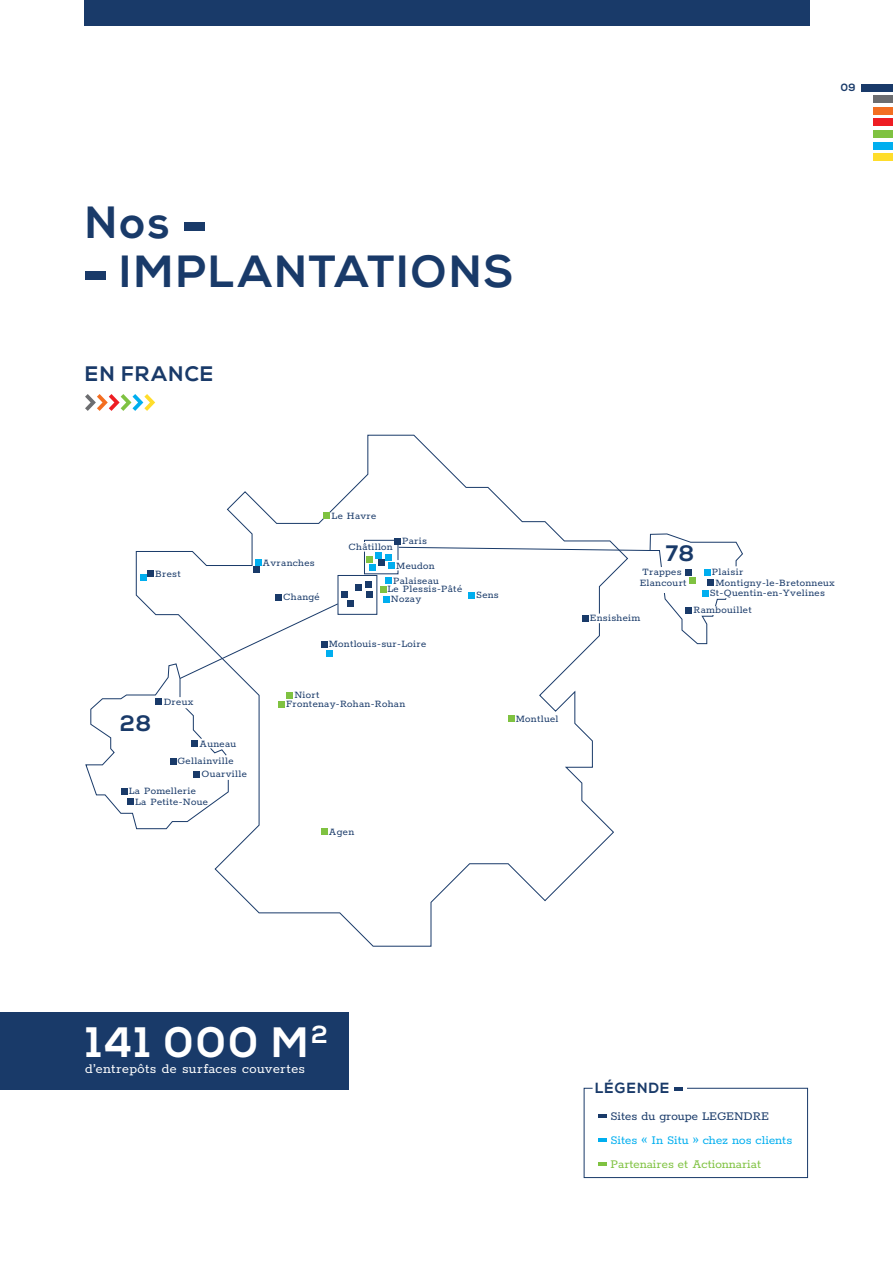
<style>
.page{position:relative;width:893px;height:1263px;background:#fff}
.page>*{position:absolute;margin:0;border:0;box-sizing:border-box;transform-origin:0 0}
.t1{font:700 45px/49.5px "Nexa";letter-spacing:.055em;color:#193a69}
.t2{font:700 42.45px "Nexa";letter-spacing:.06em;color:#fff}
.t3{font:700 22.35px "Nexa";color:#193a69}
.t4{font:700 21px "Nexa";letter-spacing:.065em;color:#193a69}
.t5{font:15px "Rokkitt";letter-spacing:.025em;color:#fff}
.t6{font:700 14.7px "Nexa";letter-spacing:.08em;color:#193a69}
.t7{font:13.5px "Rokkitt";color:#00aeef}
.t8{font:13.5px "Rokkitt";color:#7fc241}
.t9{font:13.5px "Rokkitt";color:#193a69}
.t10{font:11.25px/14.7px "Rokkitt";letter-spacing:.03em;color:#193a69}
.t11{font:700 10.5px "Nexa";color:#193a69}
</style>
<div class="page">
<svg style="left:135px;top:434px;width:479px;height:513px"></svg>
<div style="left:321px;top:828px;width:6px;height:7px;background:#7fc241"></div>
<div style="left:254px;top:566px;width:6px;height:7px;background:#193a69"></div>
<div style="left:147px;top:570px;width:7px;height:7px;background:#193a69"></div>
<div style="left:347px;top:600px;width:6px;height:7px;background:#193a69"></div>
<div style="left:355px;top:584px;width:7px;height:6px;background:#193a69"></div>
<div style="left:366px;top:581px;width:6px;height:7px;background:#193a69"></div>
<svg style="left:367px;top:591px;width:6px;height:6px"></svg>
<div style="left:140px;top:574px;width:7px;height:7px;background:#00aeef"></div>
<div style="left:255px;top:559px;width:6px;height:7px;background:#00aeef"></div>
<div style="left:385px;top:577px;width:7px;height:7px;background:#00aeef"></div>
<div style="left:508px;top:715px;width:6px;height:7px;background:#7fc241"></div>
<svg style="left:380px;top:586px;width:9px;height:16px"></svg>
<div style="left:324px;top:512px;width:6px;height:7px;background:#7fc241"></div>
<div style="left:468px;top:592px;width:7px;height:6px;background:#00aeef"></div>
<svg style="left:582px;top:615px;width:6px;height:6px"></svg>
<div style="left:690px;top:577px;width:6px;height:7px;background:#7fc241"></div>
<div style="left:708px;top:579px;width:6px;height:7px;background:#193a69"></div>
<div style="left:686px;top:569px;width:6px;height:7px;background:#193a69"></div>
<div style="left:338px;top:575px;width:39px;height:40px;border:1px solid #193a69"></div>
<svg style="left:364px;top:533px;width:379px;height:42px"></svg>
<svg style="left:85px;top:592px;width:263px;height:237px"></svg>
<svg style="left:664px;top:585px;width:63px;height:59px"></svg>
<div style="left:711px;top:606px;width:8px;height:8px;background:#fff"></div>
<div style="left:0;top:1012px;width:349px;height:78px;background:#193a69"></div>
<svg style="left:583px;top:1087px;width:225px;height:91px"></svg>
<svg style="left:85px;top:394px;width:70px;height:17px"></svg>
<div style="left:184px;top:222px;width:21px;height:8px;background:#193a69"></div>
<div style="left:85px;top:272px;width:20px;height:8px;background:#193a69"></div>
<div style="left:862px;top:84px;width:31px;height:8px;background:#193a69"></div>
<div style="left:874px;top:95px;width:19px;height:8px;background:#6c6d70"></div>
<div style="left:874px;top:107px;width:19px;height:8px;background:#f36e21"></div>
<div style="left:874px;top:119px;width:19px;height:7px;background:#ee1d23"></div>
<div style="left:874px;top:130px;width:19px;height:8px;background:#7fc241"></div>
<div style="left:874px;top:142px;width:19px;height:7px;background:#00aeef"></div>
<div style="left:874px;top:153px;width:19px;height:8px;background:#ffdd2b"></div>
<div style="left:84px;top:0;width:725px;height:26px;background:#193a69"></div>
<p class="t1" style="left:120px;top:199px;width:395px;text-indent:-35px">Nos<br>IMPLANTATIONS</p>
<p class="t4" style="left:85px;top:362px;width:130px">EN FRANCE</p>
<p class="t11" style="left:841px;top:82px;width:16px">09</p>
<p class="t10" style="left:155px;top:565px;width:27px">Brest</p>
<p class="t10" style="left:263px;top:554px;width:54px">Avranches</p>
<p class="t10" style="left:283px;top:589px;width:38px">Changé</p>
<p class="t10" style="left:332px;top:507px;width:46px">Le Havre</p>
<p class="t10" style="left:348px;top:539px;width:46px">Châtillon</p>
<p class="t10" style="left:402px;top:533px;width:26px">Paris</p>
<p class="t10" style="left:393px;top:557px;width:47px">Meudon<br>Palaiseau</p>
<p class="t10" style="left:391px;top:583px;width:73px;line-height:9.8px;text-indent:-3px">Le Plessis-Pâté<br>Nozay</p>
<p class="t10" style="left:329px;top:636px;width:99px">Montlouis-sur-Loire</p>
<p class="t10" style="left:476px;top:587px;width:24px">Sens</p>
<p class="t3" style="left:120px;top:710px;width:33px">28</p>
<p class="t10" style="left:164px;top:693px;width:31px">Dreux</p>
<p class="t10" style="left:178px;top:734px;width:60px;line-height:17.4px;text-align:right">Auneau<br>Gellainville</p>
<p class="t10" style="left:135px;top:793px;width:74px">La Petite-Noue</p>
<p class="t10" style="left:201px;top:766px;width:47px">Ouarville</p>
<p class="t10" style="left:129px;top:783px;width:69px">La Pomellerie</p>
<p class="t10" style="left:294px;top:687px;width:27px">Niort</p>
<p class="t10" style="left:286px;top:696px;width:120px">Frontenay-Rohan-Rohan</p>
<p class="t10" style="left:329px;top:823px;width:27px">Agen</p>
<p class="t10" style="left:516px;top:710px;width:44px">Montluel</p>
<p class="t3" style="left:666px;top:541px;width:30px">78</p>
<p class="t10" style="left:642px;top:563px;width:41px">Trappes</p>
<p class="t10" style="left:640px;top:574px;width:48px">Elancourt</p>
<p class="t10" style="left:712px;top:564px;width:33px">Plaisir</p>
<p class="t10" style="left:715px;top:574px;width:121px">Montigny-le-Bretonneux</p>
<p class="t10" style="left:710px;top:585px;width:117px">St-Quentin-en-Yvelines</p>
<p class="t10" style="left:590px;top:610px;width:52px">Ensisheim</p>
<p class="t10" style="left:693px;top:602px;width:60px">Rambouillet</p>
<p class="t2" style="left:86px;top:1017px;width:243px">141 000 M<sup>2</sup></p>
<p class="t5" style="left:85px;top:1059px;width:221px">d’entrepôts de surfaces couvertes</p>
<p class="t6" style="left:595px;top:1079px;width:76px">LÉGENDE</p>
<p class="t9" style="left:611px;top:1107px;width:160px">Sites du groupe LEGENDRE</p>
<p class="t7" style="left:611px;top:1131px;width:183px">Sites « In Situ » chez nos clients</p>
<p class="t8" style="left:611px;top:1155px;width:152px">Partenaires et Actionnariat</p>
</div>
